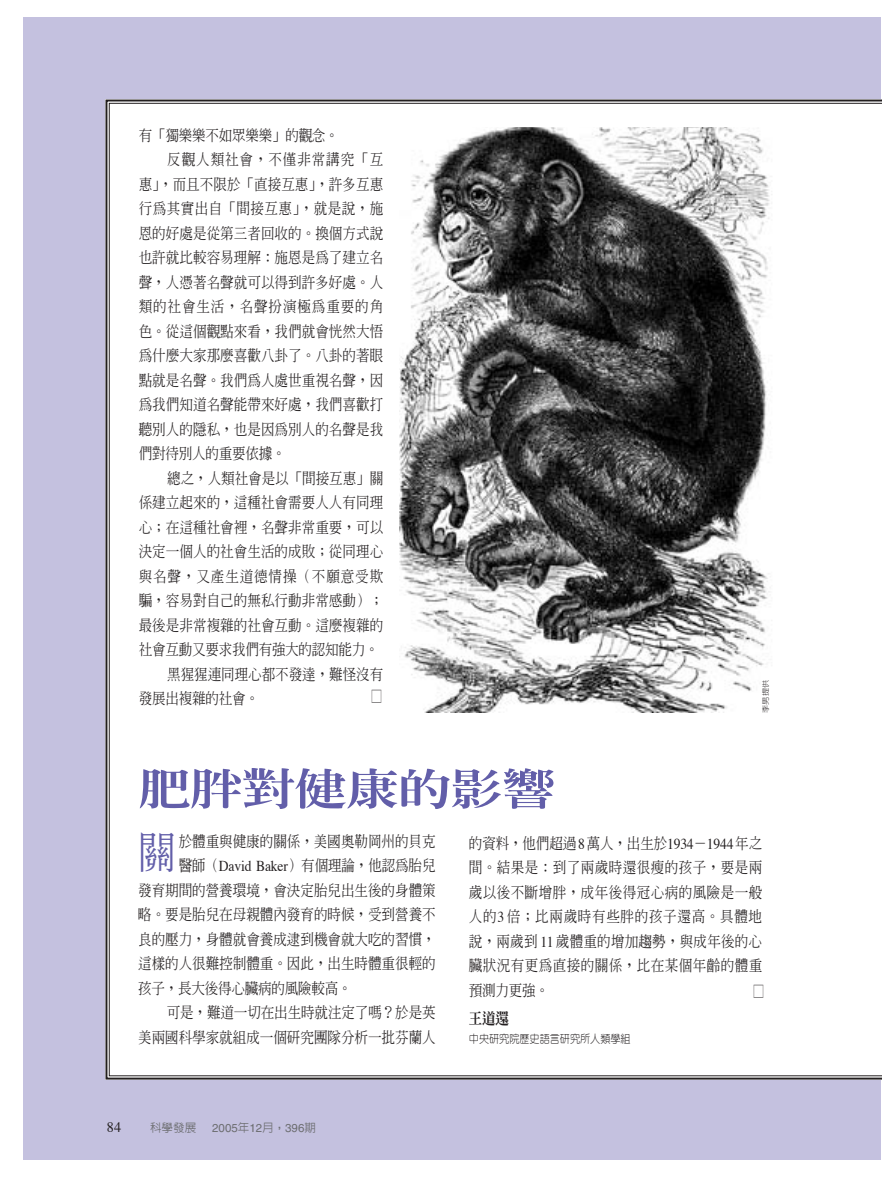
<style>
.page{position:relative;width:893px;height:1190px;background:#fff}
.page>*{position:absolute;margin:0;border:0;box-sizing:border-box;transform-origin:0 0}
.t1{font:800 42.45px "Inn Ming";letter-spacing:-.02em;color:#625ea9;scale:1.25 1}
.t2{font:500 41.7px "Inn Ming";color:#625ea9;scale:.9 1}
.t3{font:500 15.3px "Inn Ming";color:#231f20;scale:.76 1}
.t4{font:500 15.15px/24.5px "Inn Ming";color:#231f20;text-align:justify;scale:.9 1}
.t5{font:500 15.15px "Inn Ming";letter-spacing:-.02em;color:#231f20;scale:.9 1}
.t6{font:500 15.15px "Inn Ming";letter-spacing:.06em;color:#231f20;scale:.9 1}
.t7{font:500 15.15px "Inn Ming";letter-spacing:.03em;color:#231f20;scale:.9 1}
.t8{font:500 15.15px "Inn Ming";letter-spacing:.065em;color:#231f20;scale:.9 1}
.t9{font:800 15.15px "Inn Ming";color:#231f20;scale:.9 1}
.t10{font:14.25px "Times";color:#231f20}
.t11{font:11.55px "Helvetica";color:#6c6d70}
.t12{font:500 11.55px "Lin Gothic";color:#6c6d70}
.t13{font:300 11.25px "Yen Round";color:#231f20;scale:.9 1}
.t14{font:300 7.35px "Lin Gothic";color:#231f20;scale:1.11 1}
.s1{font-family:"Times";font-weight:400}
.s2{font-family:"Lin Gothic";font-weight:500}
</style>
<div class="page">
<div style="left:24px;top:18px;width:857px;height:1142px;background:#c4c1df"></div>
<div style="left:109px;top:103px;width:772px;height:973px;background:#fff"></div>
<div style="left:399px;top:127px;width:482px;height:585px;background:#fff"></div>
<img style="left:399px;top:127px;width:373px;height:585px">
<p class="t5" style="left:139px;top:128px;width:224px">有「獨樂樂不如眾樂樂」的觀念。</p>
<p class="t8" style="left:167px;top:152px;width:241px">反觀人類社會，不僅非常講究「互</p>
<p class="t4" style="left:139px;top:172px;width:273px">惠」，而且不限於「直接互惠」，許多互惠</p>
<p class="t7" style="left:139px;top:201px;width:273px">行為其實出自「間接互惠」，就是膣，施</p>
<p class="t4" style="left:139px;top:221px;width:273px">恩的好處是從第三骰回收的。換個方式膣</p>
<p class="t4" style="left:139px;top:245px;width:273px">也許就比較容易理解：施恩是為了建立名</p>
<p class="t4" style="left:139px;top:270px;width:273px">聲，人憑著名聲就可以得到許多好處。人</p>
<p class="t6" style="left:139px;top:299px;width:273px">類的社會生活，名聲扮演極為重要的角</p>
<p class="t4" style="left:139px;top:319px;width:273px">色。從這個觀點來看，我們就會恍然大悟</p>
<p class="t4" style="left:139px;top:343px;width:273px">為什麼大家那麼喜歡八卦了。八卦的著眼</p>
<p class="t4" style="left:139px;top:368px;width:273px">點就是名聲。我們為人處世重視名聲，因</p>
<p class="t4" style="left:139px;top:392px;width:273px">為我們知道名聲能帶來好處，我們喜歡打</p>
<p class="t4" style="left:139px;top:417px;width:273px">聽別人的隱私，也是因為別人的名聲是我</p>
<p class="t5" style="left:139px;top:446px;width:165px">們對待別人的重要依據。</p>
<p class="t4" style="left:167px;top:466px;width:241px">總之，人類社會是以「間接互惠」關</p>
<p class="t4" style="left:139px;top:490px;width:273px">係建立起來的，這艾社會顃要人人有同理</p>
<p class="t4" style="left:139px;top:515px;width:273px">心；在這艾社會裡，名聲非常重要，可以</p>
<p class="t4" style="left:139px;top:539px;width:273px">決定一個人的社會生活的成敗；從同理心</p>
<p class="t6" style="left:139px;top:568px;width:273px">與名聲，又產生道德情操（不願意受欺</p>
<p class="t4" style="left:139px;top:588px;width:273px">騙，容易對自己的無私行動非常感動碩；</p>
<p class="t4" style="left:139px;top:613px;width:273px">最後是非常複雜的社會互動。這麼複雜的</p>
<p class="t5" style="left:139px;top:642px;width:268px">社會互動又要求我們有強大的認知能力。</p>
<p class="t4" style="left:167px;top:662px;width:241px">鴩猩猩連同理心都不發達，難怪沒有</p>
<p class="t5" style="left:139px;top:691px;width:135px">發展出複雜的社會。</p>
<p class="t3" style="left:371px;top:688px;width:17px">□</p>
<h1 class="t1" style="left:138px;top:767px;width:335px">肥衽對健康的影衽</h1>
<p class="t14" style="left:762px;top:712px;width:31px;rotate:-90deg">李男提供</p>
<h2 class="t2" style="left:138px;top:831px;width:43px">關</h2>
<p class="t4" style="left:179px;top:828px;width:287px">於體重與健康的關係，美國奧勒岡州的貝克</p>
<p class="t4" style="left:179px;top:853px;width:287px">醫師（<span class="s1">David Baker</span>碩有個理論，他認為胎兒</p>
<p class="t4" style="left:138px;top:877px;width:332px">發育期間的營養環境，會決定胎兒出生後的身體策</p>
<p class="t4" style="left:138px;top:902px;width:332px">略。要是胎兒在母親體內發育的時候，受到營養不</p>
<p class="t4" style="left:138px;top:926px;width:332px">良的壓力，身體就會養成逮到機會就大吃的習慣，</p>
<p class="t4" style="left:138px;top:951px;width:332px">這樣的人很難控制體重。因此，出生時體重很輕的</p>
<p class="t5" style="left:138px;top:980px;width:239px">孩子，長大後得心臟病的風險較高。</p>
<p class="t4" style="left:167px;top:1000px;width:300px">可是，難道一切在出生時就注定了嗎瞪於是英</p>
<p class="t4" style="left:138px;top:1024px;width:332px">美兩國科學家就組成一個研究團隊分析一批芬蘭人</p>
<p class="t10" style="left:107px;top:1120px;width:16px">84</p>
<p class="t12" style="left:150px;top:1121px;width:48px">科學臲展</p>
<p class="t11" style="left:212px;top:1123px;width:105px">2005<span class="s2">年</span>12<span class="s2">月，</span>396<span class="s2">期</span></p>
<p class="t4" style="left:469px;top:830px;width:327px">的資料，他們超過<span class="s1">8</span>萬人，出生於<span class="s1">1934</span>－<span class="s1">1944</span>年之間。結果是：到了兩歲時鷌很瘦的孩子，要是兩歲以後不斷增胖，成年後得冠心病的風險是一般人的<span class="s1">3</span> 倍；比兩歲時有些胖的孩子鷌高。具體地膣，兩歲到 <span class="s1">11</span>歲體重的增加趨勢，與成年後的心臟狀況有更為直接的關係，比在某個年齡的體重預測力更強。</p>
<p class="t9" style="left:469px;top:1011px;width:46px">王衽衽</p>
<p class="t13" style="left:469px;top:1033px;width:181px">中央綻綻綻歷史語綻綻綻所人綻學綻</p>
<p class="t3" style="left:752px;top:983px;width:17px">□</p>
</div>
